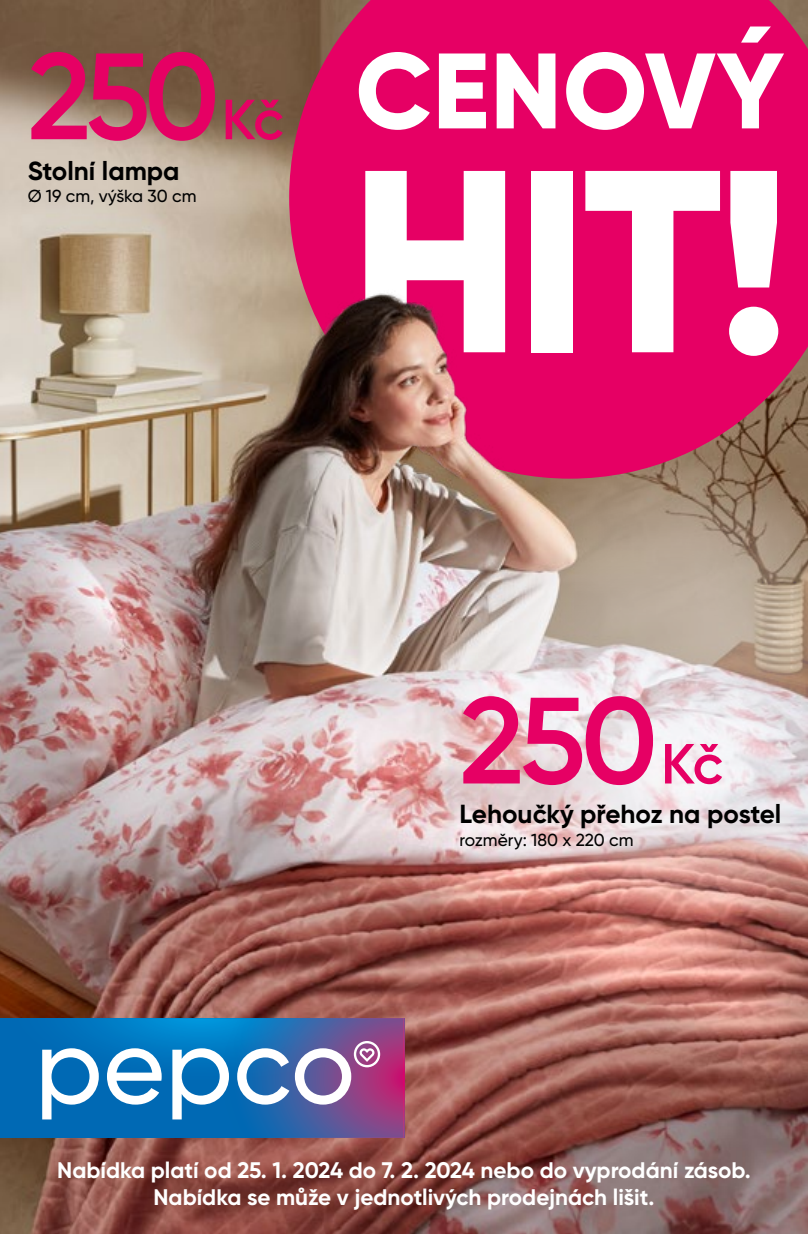
<style>
.page{position:relative;width:808px;height:1234px;background:#fff}
.page>*{position:absolute;margin:0;border:0;box-sizing:border-box;transform-origin:0 0}
.t1{font:800 258.9px "Gilroy";color:#fff}
.t2{font:600 122.4px "Gilroy";letter-spacing:-.045em;color:#e60064}
.t3{font:800 106.95px "Gilroy";letter-spacing:.01em;color:#fff}
.t4{font:700 26.1px "Gilroy";color:#000}
.t5{font:700 22.5px/27px "Gilroy";color:#fff;text-align:center}
.t6{font:500 17.4px "Gilroy";color:#000}
.s1{font-size:56.4px}
</style>
<div class="page">
<img style="left:0;top:0;width:808px;height:1233px">
<img style="left:420px;top:478px;width:388px;height:446px">
<div style="left:289px;top:0;width:519px;height:206px;background:#e60064"></div>
<svg style="left:741px;top:26px;width:30px;height:17px"></svg>
<svg style="left:0;top:1017px;width:404px;height:120px;background:#487cb8"></svg>
<div style="left:457px;top:801px;width:348px;height:70px;background:#fff;opacity:.75"></div>
<img style="left:279px;top:206px;width:529px;height:272px">
<h2 class="t2" style="left:28px;top:20px;width:258px">250<span class="s1">Kč</span></h2>
<p class="t4" style="left:28px;top:154px;width:153px">Stolní lampa</p>
<p class="t6" style="left:28px;top:185px;width:170px">Ø 19 cm, výška 30 cm</p>
<h3 class="t3" style="left:356px;top:23px;width:430px">CENOVY</h3>
<h1 class="t1" style="left:350px;top:98px;width:442px">HIT!</h1>
<h2 class="t2" style="left:459px;top:664px;width:265px">250<span class="s1">Kč</span></h2>
<p class="t4" style="left:459px;top:797px;width:323px">Lehoučký přehoz na postel</p>
<p class="t6" style="left:459px;top:828px;width:175px">rozměry: 180 x 220 cm</p>
<p class="t5" style="left:57px;top:1156px;width:695px">Nabídka platí od 25. 1. 2024 do 7. 2. 2024 nebo do vyprodání zásob.<br>Nabídka se může v jednotlivých prodejnách lišit.</p>
</div>
